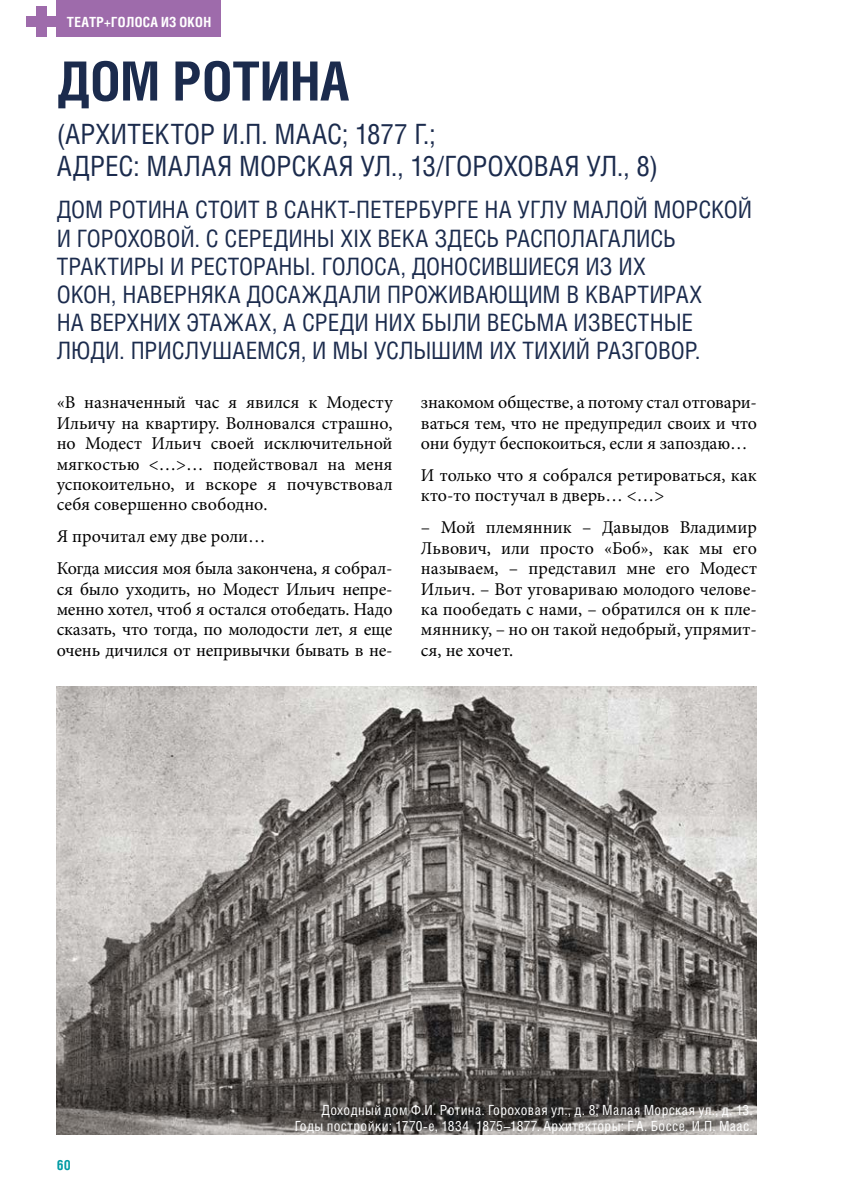
<style>
.page{position:relative;width:842px;height:1191px;background:#fff}
.page>*{position:absolute;margin:0;border:0;box-sizing:border-box;transform-origin:0 0}
.t1{font:700 54px "Helios Cond C";color:#1b2b4d}
.t2{font:28px/32px "Helios Cond C";letter-spacing:-.005em;color:#1b2b4d}
.t3{font:24px/28px "Helios Cond C";color:#1b2b4d}
.t4{font:18px/20.4px "Minion Pro";letter-spacing:-.005em;color:#000;text-align:justify}
.t5{font:14px/16px "Helios Cond C";letter-spacing:.03em;color:#fff;text-align:right}
.t6{font:700 14px "Helios Cond C";letter-spacing:.025em;color:#fff}
.t7{font:700 14px "Helios Cond";color:#009ba4}
</style>
<div class="page">
<div style="left:57px;top:0;width:164px;height:37px;background:#9e6bab"></div>
<div style="left:26px;top:17px;width:31px;height:10px;background:#9e6bab"></div>
<div style="left:36px;top:6px;width:11px;height:31px;background:#9e6bab"></div>
<img style="left:57px;top:686px;width:700px;height:448px">
<p class="t6" style="left:67px;top:13px;width:146px">ТЕАТР+ГОЛОСА ИЗ ОКОН</p>
<h1 class="t1" style="left:57px;top:49px;width:294px">ДОМ РОТИНА</h1>
<h2 class="t2" style="left:57px;top:117px;width:603px">(АРХИТЕКТОР И.П. МААС; 1877 Г.;<br>АДРЕС: МАЛАЯ МОРСКАЯ УЛ., 13/ГОРОХОВАЯ УЛ., 8)</h2>
<p class="t3" style="left:57px;top:195px;width:697px">ДОМ РОТИНА СТОИТ В САНКТ-ПЕТЕРБУРГЕ НА УГЛУ МАЛОЙ МОРСКОЙ И ГОРОХОВОЙ. С СЕРЕДИНЫ XIX ВЕКА ЗДЕСЬ РАСПОЛАГАЛИСЬ ТРАКТИРЫ И РЕСТОРАНЫ. ГОЛОСА, ДОНОСИВШИЕСЯ ИЗ ИХ<br>ОКОН, НАВЕРНЯКА ДОСАЖДАЛИ ПРОЖИВАЮЩИМ В КВАРТИРАХ<br>НА ВЕРХНИХ ЭТАЖАХ, А СРЕДИ НИХ БЫЛИ ВЕСЬМА ИЗВЕСТНЫЕ ЛЮДИ. ПРИСЛУШАЕМСЯ, И МЫ УСЛЫШИМ ИХ ТИХИЙ РАЗГОВОР.</p>
<p class="t4" style="left:421px;top:392px;width:337px">знакомом обществе, а потому стал отговари&shy;ваться тем, что не предупредил своих и что они будут беспокоиться, если я запоздаю…</p>
<p class="t4" style="left:421px;top:465px;width:337px">И только что я собрался ретироваться, как кто-то постучал в дверь… &lt;…&gt;</p>
<p class="t4" style="left:421px;top:517px;width:337px">– Мой племянник – Давыдов Владимир Львович, или просто «Боб», как мы его называем, – представил мне его Модест Ильич. – Вот уговариваю молодого челове&shy;ка пообедать с нами, – обратился он к пле&shy;мяннику, – но он такой недобрый, упрямит&shy;ся, не хочет.</p>
<p class="t4" style="left:57px;top:392px;width:337px">«В назначенный час я явился к Модесту Ильичу на квартиру. Волновался страшно, но Модест Ильич своей исключительной мягкостью &lt;…&gt;… подействовал на меня успокоительно, и вскоре я почувствовал себя совершенно свободно.</p>
<p class="t4" style="left:57px;top:521px;width:337px;line-height:31.8px">Я прочитал ему две роли…<br>Когда миссия моя была закончена, я собрал-</p>
<p class="t4" style="left:57px;top:578px;width:337px">ся было уходить, но Модест Ильич непре&shy;менно хотел, чтоб я остался отобедать. Надо сказать, что тогда, по молодости лет, я еще очень дичился от непривычки бывать в не-</p>
<p class="t7" style="left:57px;top:1156px;width:16px">60</p>
<p class="t5" style="left:295px;top:1101px;width:457px">Доходный дом Ф.И. Ротина. Гороховая ул., д. 8; Малая Морская ул., д. 13.<br>Годы постройки: 1770-е, 1834, 1875–1877. Архитекторы: Г.А. Боссе, И.П. Маас.</p>
</div>
